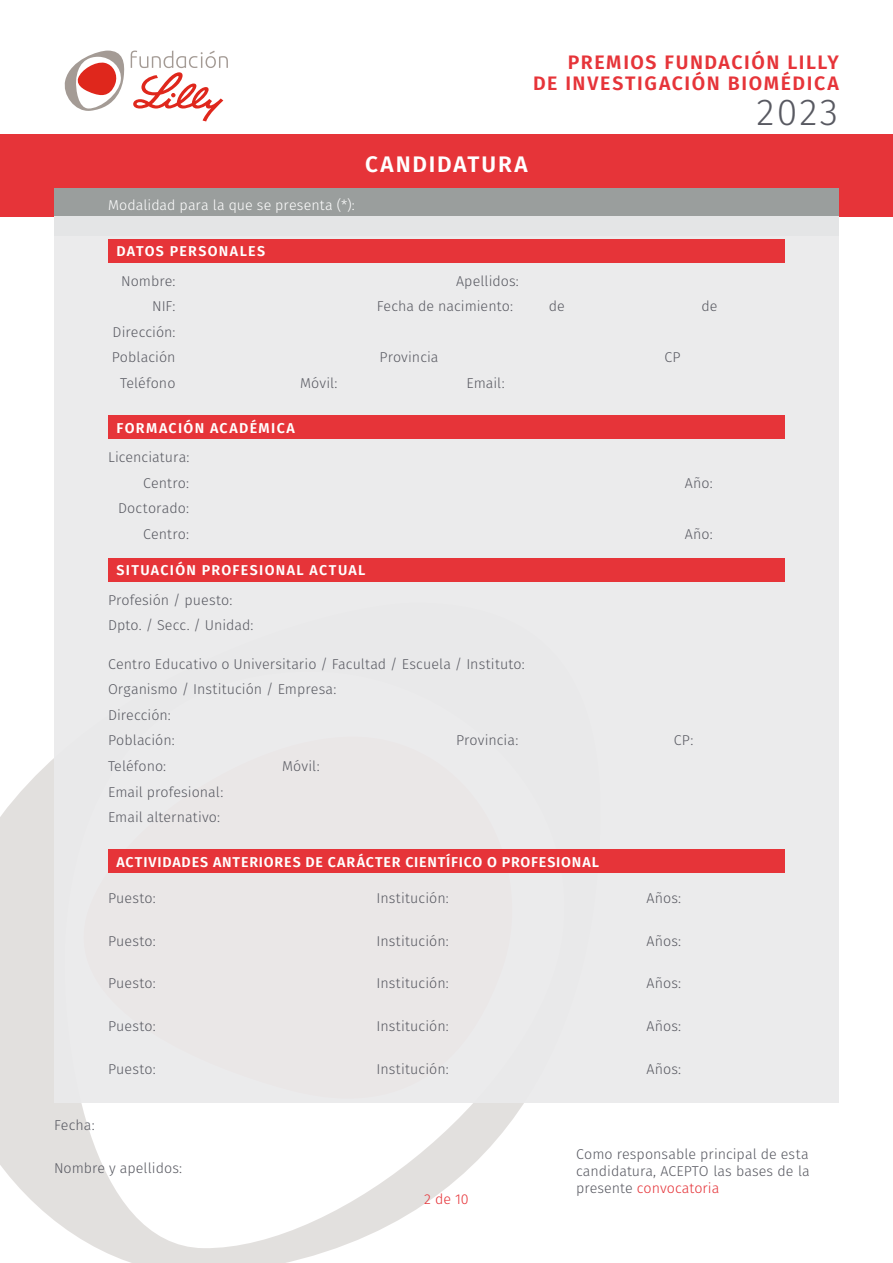
<style>
.page{position:relative;width:893px;height:1263px;background:#fff}
.page>*{position:absolute;margin:0;border:0;box-sizing:border-box;transform-origin:0 0}
.t1{font:300 37.5px "Fira Sans";color:#585961}
.t2{font:600 30px "Fira Sans";letter-spacing:.08em;color:#fff}
.t3{font:600 22.5px "Fira Sans";letter-spacing:.08em;color:#fff}
.t4{font:600 19.5px/21px "Fira Sans";letter-spacing:.08em;color:#e63439;text-align:right}
.t5{font:300 14.25px/25.7px "Fira Sans";letter-spacing:.005em;color:#585961}
.t6{font:600 14.25px "Fira Sans";letter-spacing:.08em;color:#fff}
.t7{font:600 14.25px "Fira Sans";letter-spacing:.055em;color:#fff}
.t8{font:300 14.25px "Fira Sans";letter-spacing:.005em;color:#fff}
.t9{font:300 14.25px "Fira Sans";color:#e63439}
.s1{color:#e53338}
</style>
<div class="page">
<svg style="left:0;top:758px;width:498px;height:505px"></svg>
<svg style="left:57px;top:1103px;width:467px;height:35px"></svg>
<div style="left:0;top:134px;width:893px;height:83px;background:#e63439"></div>
<div style="left:54px;top:188px;width:785px;height:48px;background:#9a9e9d"></div>
<div style="left:54px;top:217px;width:785px;height:886px;background:#eaeaeb"></div>
<div style="left:108px;top:239px;width:677px;height:24px;background:#e63439"></div>
<div style="left:108px;top:415px;width:677px;height:24px;background:#e63439"></div>
<div style="left:108px;top:558px;width:677px;height:24px;background:#e63439"></div>
<div style="left:108px;top:849px;width:677px;height:24px;background:#e63439"></div>
<svg style="left:131px;top:51px;width:97px;height:70px"></svg>
<svg style="left:64px;top:51px;width:61px;height:60px"></svg>
<h3 class="t4" style="left:533px;top:51px;width:307px">PREMIOS FUNDACIÓN LILLY<br>DE INVESTIGACIÓN BIOMÉDICA</h3>
<h1 class="t1" style="left:756px;top:85px;width:83px">2023</h1>
<h2 class="t2" style="left:338px;top:142px;width:218px">CANDIDATURA</h2>
<p class="t8" style="left:108px;top:195px;width:248px">Modalidad para la que se presenta (*):</p>
<h3 class="t3" style="left:365px;top:146px;width:164px">CANDIDATURA</h3>
<p class="t6" style="left:117px;top:240px;width:150px">DATOS PERSONALES</p>
<p class="t5" style="left:121px;top:268px;width:56px">Nombre:</p>
<p class="t5" style="left:456px;top:268px;width:64px">Apellidos:</p>
<p class="t5" style="left:152px;top:293px;width:25px">NIF:</p>
<p class="t5" style="left:377px;top:293px;width:138px">Fecha de nacimiento:</p>
<p class="t5" style="left:549px;top:293px;width:18px">de</p>
<p class="t5" style="left:701px;top:293px;width:18px">de</p>
<p class="t5" style="left:112px;top:319px;width:65px">Dirección:<br>Población</p>
<p class="t5" style="left:379px;top:344px;width:61px">Provincia</p>
<p class="t5" style="left:664px;top:344px;width:18px">CP</p>
<p class="t5" style="left:120px;top:370px;width:57px">Teléfono</p>
<p class="t5" style="left:300px;top:370px;width:39px">Móvil:</p>
<p class="t5" style="left:466px;top:370px;width:40px">Email:</p>
<p class="t6" style="left:117px;top:416px;width:180px">FORMACIÓN ACADÉMICA</p>
<p class="t5" style="left:108px;top:444px;width:83px;text-align:right">Licenciatura:<br>Centro:</p>
<p class="t5" style="left:118px;top:495px;width:72px;text-align:right">Doctorado:<br>Centro:</p>
<p class="t5" style="left:685px;top:470px;width:29px">Año:</p>
<p class="t5" style="left:685px;top:521px;width:29px">Año:</p>
<p class="t6" style="left:117px;top:559px;width:250px">SITUACIÓN PROFESIONAL ACTUAL</p>
<p class="t5" style="left:108px;top:587px;width:147px">Profesión / puesto:<br>Dpto. / Secc. / Unidad:</p>
<p class="t5" style="left:108px;top:651px;width:418px">Centro Educativo o Universitario / Facultad / Escuela / Instituto:<br>Organismo / Institución / Empresa:<br>Dirección:<br>Población:</p>
<p class="t5" style="left:456px;top:727px;width:64px">Provincia:</p>
<p class="t5" style="left:674px;top:727px;width:21px">CP:</p>
<p class="t5" style="left:108px;top:753px;width:60px">Teléfono:</p>
<p class="t5" style="left:282px;top:753px;width:39px">Móvil:</p>
<p class="t5" style="left:108px;top:779px;width:117px">Email profesional:<br>Email alternativo:</p>
<p class="t7" style="left:117px;top:850px;width:484px">ACTIVIDADES ANTERIORES DE CARÁCTER CIENTÍFICO O PROFESIONAL</p>
<p class="t5" style="left:108px;top:885px;width:49px">Puesto:</p>
<p class="t5" style="left:376px;top:885px;width:74px">Institución:</p>
<p class="t5" style="left:647px;top:885px;width:36px">Años:</p>
<p class="t5" style="left:108px;top:928px;width:49px">Puesto:</p>
<p class="t5" style="left:376px;top:928px;width:74px">Institución:</p>
<p class="t5" style="left:647px;top:928px;width:36px">Años:</p>
<p class="t5" style="left:108px;top:970px;width:49px">Puesto:</p>
<p class="t5" style="left:376px;top:970px;width:74px">Institución:</p>
<p class="t5" style="left:647px;top:970px;width:36px">Años:</p>
<p class="t5" style="left:108px;top:1013px;width:49px">Puesto:</p>
<p class="t5" style="left:376px;top:1013px;width:74px">Institución:</p>
<p class="t5" style="left:647px;top:1013px;width:36px">Años:</p>
<p class="t5" style="left:108px;top:1056px;width:49px">Puesto:</p>
<p class="t5" style="left:376px;top:1056px;width:74px">Institución:</p>
<p class="t5" style="left:647px;top:1056px;width:36px">Años:</p>
<p class="t5" style="left:54px;top:1112px;width:42px">Fecha:</p>
<p class="t5" style="left:54px;top:1155px;width:130px">Nombre y apellidos:</p>
<p class="t9" style="left:424px;top:1189px;width:46px">2 de 10</p>
<p class="t5" style="left:576px;top:1145px;width:235px;line-height:17.1px;text-align:justify">Como responsable principal de esta candidatura, ACEPTO las bases de la presente <span class="s1">convocatoria</span></p>
</div>
